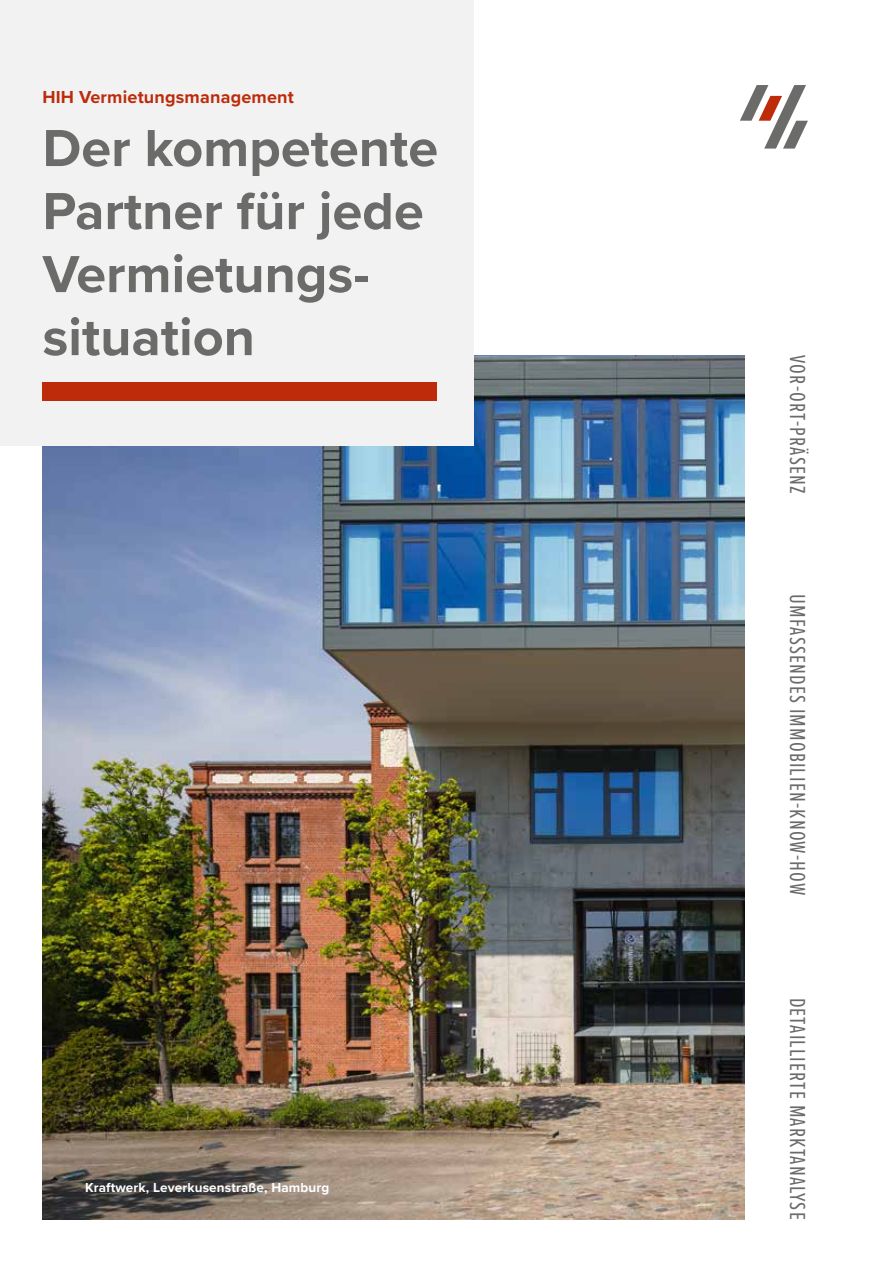
<style>
.page{position:relative;width:893px;height:1263px;background:#fff}
.page>*{position:absolute;margin:0;border:0;box-sizing:border-box;transform-origin:0 0}
.t1{font:700 54px/63px "Proxima Nova";color:#6b6b6a}
.t2{font:22.5px "Proxima Nova Ex Cn";letter-spacing:.05em;color:#6b6b6a}
.t3{font:700 18px "Proxima Nova";letter-spacing:.01em;color:#bd2b0b}
.t4{font:700 13.5px "Proxima Nova";letter-spacing:.01em;color:#fff}
</style>
<div class="page">
<img style="left:43px;top:355px;width:701px;height:864px">
<svg style="left:740px;top:85px;width:68px;height:64px"></svg>
<div style="left:0;top:0;width:473px;height:445px;background:#f2f2f2"></div>
<div style="left:43px;top:382px;width:394px;height:18px;background:#bd2b0b"></div>
<p class="t3" style="left:43px;top:84px;width:253px">HIH Vermietungsmanagement</p>
<h1 class="t1" style="left:43px;top:115px;width:397px">Der kompetente<br>Partner für jede<br>Vermietungs&shy;situation</h1>
<p class="t4" style="left:85px;top:1177px;width:246px">Kraftwerk, Leverkusenstraße, Hamburg</p>
<p class="t2" style="left:814px;top:355px;width:140px;rotate:90deg">VOR-ORT-PRÄSENZ</p>
<p class="t2" style="left:814px;top:594px;width:302px;rotate:90deg">UMFASSENDES IMMOBILIEN-KNOW-HOW</p>
<p class="t2" style="left:814px;top:998px;width:223px;rotate:90deg">DETAILLIERTE MARKTANALYSE</p>
</div>
